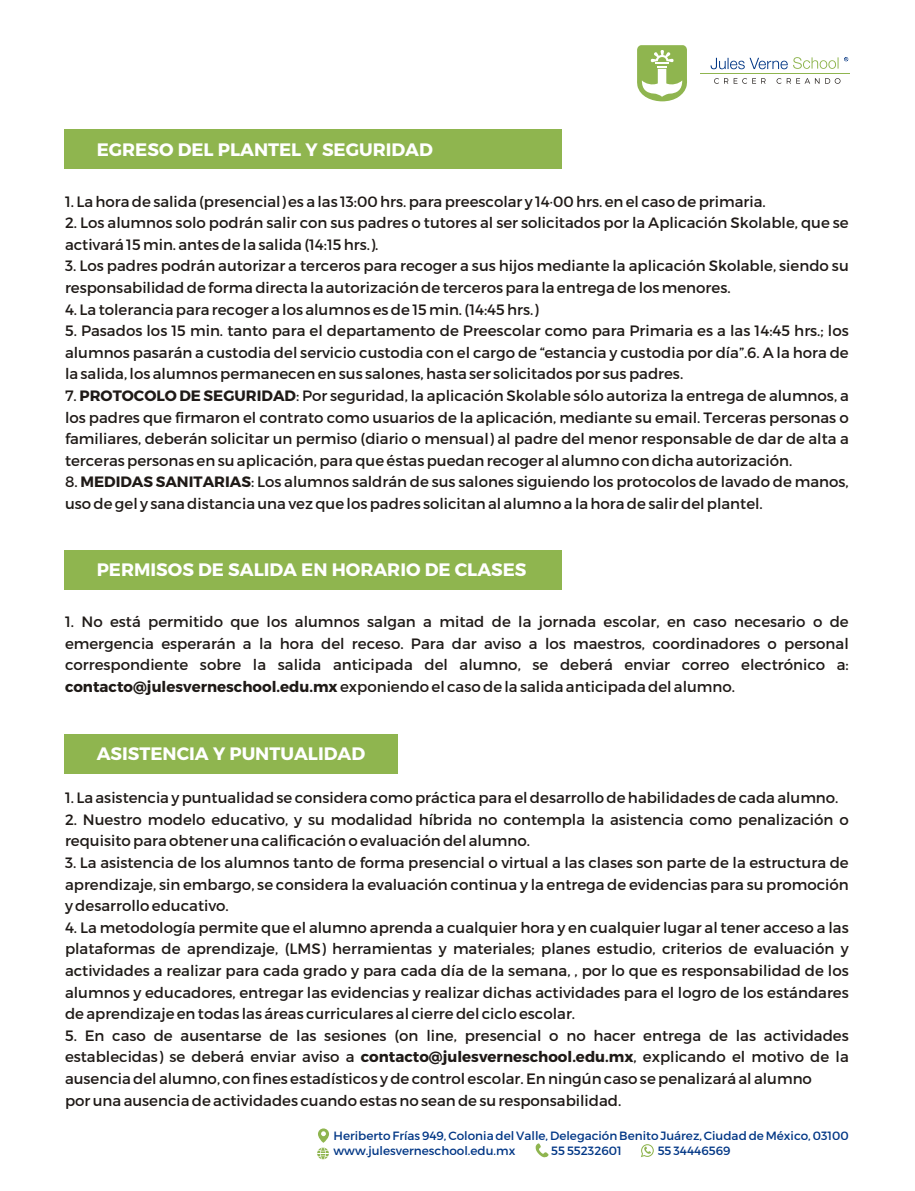
<style>
.page{position:relative;width:915px;height:1191px;background:#fff}
.page>*{position:absolute;margin:0;border:0;box-sizing:border-box;transform-origin:0 0}
.t1{font:700 18px "Montserrat";color:#fff}
.t2{font:15px/21.6px "Montserrat";color:#1f1a17}
.t3{font:12px/14.4px "Montserrat";color:#003685}
.s1{font-weight:700}
</style>
<div class="page">
<svg style="left:714px;top:78px;width:127px;height:6px"></svg>
<hr style="left:700px;top:73px;width:150px;height:1px;background:#8fb54f">
<svg style="left:711px;top:57px;width:137px;height:12px"></svg>
<svg style="left:637px;top:45px;width:50px;height:56px"></svg>
<div style="left:64px;top:130px;width:498px;height:39px;background:#8fb54f"></div>
<div style="left:64px;top:734px;width:334px;height:40px;background:#8fb54f"></div>
<div style="left:64px;top:550px;width:498px;height:40px;background:#8fb54f"></div>
<svg style="left:535px;top:1143px;width:14px;height:15px"></svg>
<svg style="left:317px;top:1148px;width:12px;height:11px"></svg>
<svg style="left:318px;top:1128px;width:11px;height:15px"></svg>
<svg style="left:321px;top:1131px;width:5px;height:5px"></svg>
<svg style="left:641px;top:1144px;width:13px;height:13px"></svg>
<p class="t1" style="left:97px;top:138px;width:338px">EGRESO DEL PLANTEL Y SEGURIDAD</p>
<p class="t2" style="left:65px;top:190px;width:702px">1. La hora de salida (presencial) es a las 13:00 hrs. para preescolar y 14·00 hrs. en el caso de primaria.</p>
<p class="t2" style="left:65px;top:212px;width:785px">2. Los alumnos solo podrán salir con sus padres o tutores al ser solicitados por la Aplicación Skolable, que se activará 15 min. antes de la salida (14:15 hrs.).</p>
<p class="t2" style="left:65px;top:255px;width:785px">3. Los padres podrán autorizar a terceros para recoger a sus hijos mediante la aplicación Skolable, siendo su responsabilidad de forma directa la autorización de terceros para la entrega de los menores.</p>
<p class="t2" style="left:65px;top:298px;width:475px">4. La tolerancia para recoger a los alumnos es de 15 min. (14:45 hrs.)</p>
<p class="t2" style="left:65px;top:320px;width:785px;text-align:justify">5. Pasados los 15 min. tanto para el departamento de Preescolar como para Primaria es a las 14:45 hrs.; los alumnos pasarán a custodia del servicio custodia con el cargo de “estancia y custodia por día”.6. A la hora de la salida, los alumnos permanecen en sus salones, hasta ser solicitados por sus padres.</p>
<p class="t2" style="left:65px;top:385px;width:785px;text-align:justify">7. <span class="s1">PROTOCOLO DE SEGURIDAD</span>: Por seguridad, la aplicación Skolable sólo autoriza la entrega de alumnos, a los padres que firmaron el contrato como usuarios de la aplicación, mediante su email. Terceras personas o familiares, deberán solicitar un permiso (diario o mensual) al padre del menor responsable de dar de alta a terceras personas en su aplicación, para que éstas puedan recoger al alumno con dicha autorización.</p>
<p class="t2" style="left:65px;top:471px;width:785px">8. <span class="s1">MEDIDAS SANITARIAS</span>: Los alumnos saldrán de sus salones siguiendo los protocolos de lavado de manos, uso de gel y sana distancia una vez que los padres solicitan al alumno a la hora de salir del plantel.</p>
<p class="t1" style="left:97px;top:559px;width:431px">PERMISOS DE SALIDA EN HORARIO DE CLASES</p>
<p class="t2" style="left:65px;top:611px;width:785px;text-align:justify">1. No está permitido que los alumnos salgan a mitad de la jornada escolar, en caso necesario o de emergencia esperarán a la hora del receso. Para dar aviso a los maestros, coordinadores o personal correspondiente sobre la salida anticipada del alumno, se deberá enviar correo electrónico a: <span class="s1">contacto@julesverneschool.edu.mx</span> exponiendo el caso de la salida anticipada del alumno.</p>
<p class="t1" style="left:97px;top:743px;width:270px">ASISTENCIA Y PUNTUALIDAD</p>
<p class="t2" style="left:65px;top:787px;width:775px">1. La asistencia y puntualidad se considera como práctica para el desarrollo de habilidades de cada alumno.</p>
<p class="t2" style="left:65px;top:809px;width:785px">2. Nuestro modelo educativo, y su modalidad híbrida no contempla la asistencia como penalización o requisito para obtener una calificación o evaluación del alumno.</p>
<p class="t2" style="left:65px;top:852px;width:785px;text-align:justify">3. La asistencia de los alumnos tanto de forma presencial o virtual a las clases son parte de la estructura de aprendizaje, sin embargo, se considera la evaluación continua y la entrega de evidencias para su promoción y desarrollo educativo.</p>
<p class="t2" style="left:65px;top:917px;width:785px;text-align:justify">4. La metodología permite que el alumno aprenda a cualquier hora y en cualquier lugar al tener acceso a las plataformas de aprendizaje, (LMS) herramientas y materiales; planes estudio, criterios de evaluación y actividades a realizar para cada grado y para cada día de la semana, , por lo que es responsabilidad de los alumnos y educadores, entregar las evidencias y realizar dichas actividades para el logro de los estándares de aprendizaje en todas las áreas curriculares al cierre del ciclo escolar.</p>
<p class="t2" style="left:65px;top:1025px;width:785px">5. En caso de ausentarse de las sesiones (on line, presencial o no hacer entrega de las actividades establecidas) se deberá enviar aviso a <span class="s1">contacto@julesverneschool.edu.mx</span>, explicando el motivo de la ausencia del alumno, con fines estadísticos y de control escolar. En ningún caso se penalizará al alumno<br>por una ausencia de actividades cuando estas no sean de su responsabilidad.</p>
<p class="t3" style="left:334px;top:1129px;width:517px">Heriberto Frías 949, Colonia del Valle, Delegación Benito Juárez, Ciudad de México, 03100 www.julesverneschool.edu.mx</p>
<p class="t3" style="left:551px;top:1143px;width:72px">55 55232601</p>
<p class="t3" style="left:658px;top:1143px;width:74px">55 34446569</p>
</div>
